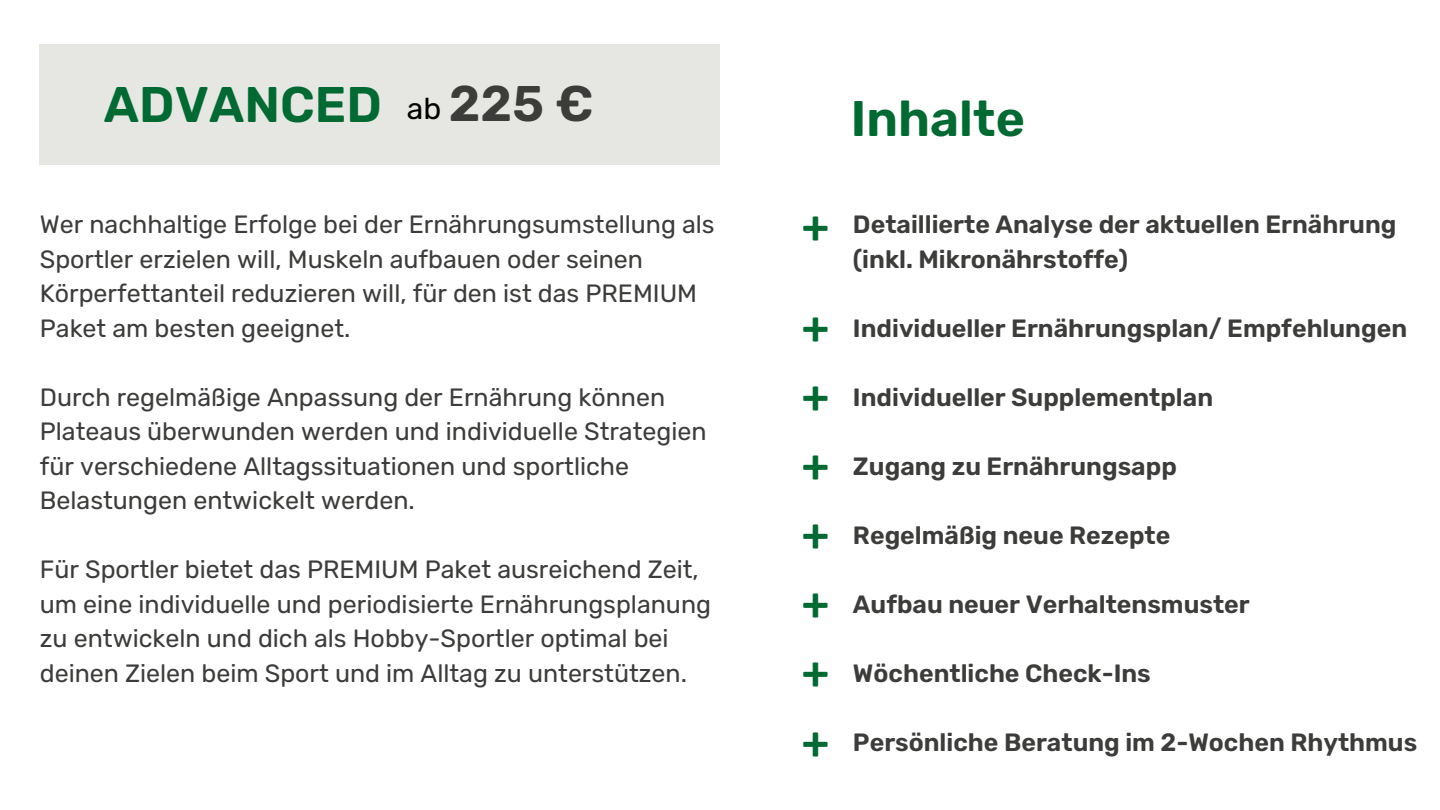
<style>
.page{position:relative;width:1440px;height:810px;background:#fff}
.page>*{position:absolute;margin:0;border:0;box-sizing:border-box;transform-origin:0 0}
.t1{font:600 50px "Rubik";color:#006a32}
.t2{font:600 50px "Rubik";color:#3c3c3b}
.t3{font:600 45px "Rubik";color:#006a32}
.t4{font:30px "Rubik";color:#000}
.t5{font:25px/34.5px "Rubik";color:#3c3c3b}
.t6{font:600 25px/34.5px "Rubik";color:#3c3c3b}
</style>
<div class="page">
<div style="left:40px;top:45px;width:680px;height:120px;background:#e6e7e2"></div>
<h1 class="t1" style="left:104px;top:75px;width:279px">ADVANCED</h1>
<h4 class="t4" style="left:407px;top:91px;width:36px">ab</h4>
<p class="t2" style="left:449px;top:75px;width:122px">225 €</p>
<h4 class="t5" style="left:40px;top:207px;width:676px">Wer nachhaltige Erfolge bei der Ernährungsumstellung als Sportler erzielen will, Muskeln aufbauen oder seinen Körperfettanteil reduzieren will, für den ist das PREMIUM Paket am besten geeignet.</h4>
<h4 class="t5" style="left:40px;top:380px;width:668px">Durch regelmäßige Anpassung der Ernährung können Plateaus überwunden werden und individuelle Strategien für verschiedene Alltagssituationen und sportliche Belastungen entwickelt werden.</h4>
<h4 class="t5" style="left:40px;top:552px;width:673px">Für Sportler bietet das PREMIUM Paket ausreichend Zeit, um eine individuelle und periodisierte Ernährungsplanung zu entwickeln und dich als Hobby-Sportler optimal bei deinen Zielen beim Sport und im Alltag zu unterstützen.</h4>
<h3 class="t1" style="left:851px;top:89px;width:176px">Inhalte</h3>
<h2 class="t3" style="left:802px;top:200px;width:29px">+</h2>
<h2 class="t6" style="left:853px;top:207px;width:545px">Detaillierte Analyse der aktuellen Ernährung (inkl. Mikronährstoffe)</h2>
<p class="t3" style="left:802px;top:301px;width:29px">+</p>
<p class="t6" style="left:853px;top:311px;width:556px">Individueller Ernährungsplan/ Empfehlungen</p>
<h4 class="t3" style="left:802px;top:370px;width:29px">+</h4>
<p class="t6" style="left:853px;top:380px;width:362px">Individueller Supplementplan</p>
<p class="t3" style="left:802px;top:439px;width:29px">+</p>
<p class="t6" style="left:853px;top:449px;width:325px">Zugang zu Ernährungsapp</p>
<p class="t3" style="left:802px;top:508px;width:29px">+</p>
<p class="t6" style="left:853px;top:518px;width:319px">Regelmäßig neue Rezepte</p>
<h4 class="t3" style="left:802px;top:577px;width:29px">+</h4>
<p class="t6" style="left:853px;top:587px;width:398px">Aufbau neuer Verhaltensmuster</p>
<h4 class="t3" style="left:802px;top:646px;width:29px">+</h4>
<p class="t6" style="left:853px;top:656px;width:299px">Wöchentliche Check-Ins</p>
<h4 class="t3" style="left:802px;top:716px;width:29px">+</h4>
<p class="t6" style="left:853px;top:725px;width:566px">Persönliche Beratung im 2-Wochen Rhythmus</p>
</div>
